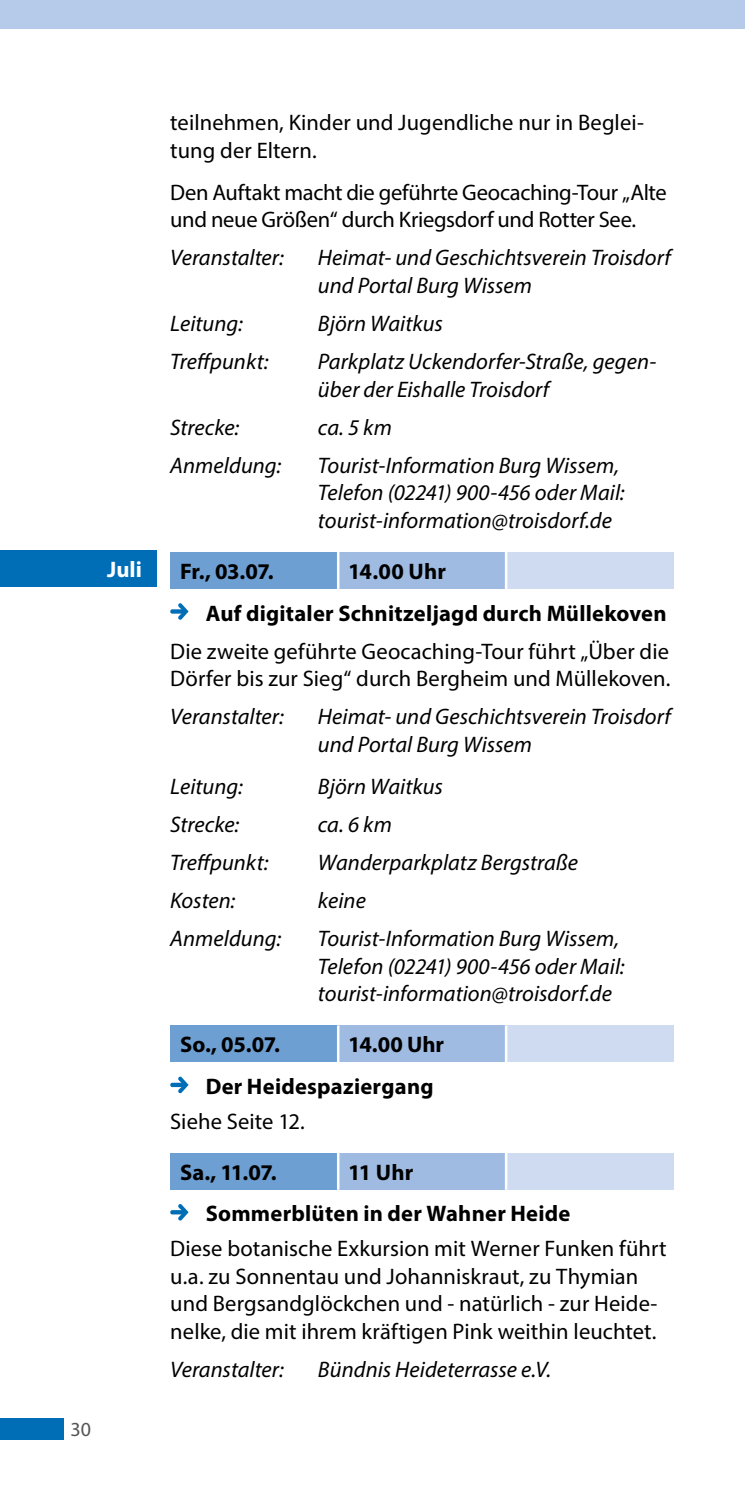
<style>
.page{position:relative;width:745px;height:1489px;background:#fff}
.page>*{position:absolute;margin:0;border:0;box-sizing:border-box;transform-origin:0 0}
.t1{font:italic 22.5px/27.5px "Myriad Pro";color:#000}
.t2{font:22.5px/27.5px "Myriad Pro";color:#000}
.t3{font:700 22.5px "Myriad Pro";letter-spacing:.01em;color:#000}
.t4{font:700 22.5px "Myriad Pro";color:#fff}
.t5{font:20px "Myriad Pro";color:#535454}
</style>
<div class="page">
<div style="left:0;top:1418px;width:64px;height:21px;background:#006db7"></div>
<div style="left:0;top:0;width:744px;height:28px;background:#b6cae9"></div>
<div style="left:170px;top:552px;width:168px;height:37px;background:#6d9fd3"></div>
<div style="left:338px;top:552px;width:168px;height:37px;background:#9fbbe2"></div>
<div style="left:506px;top:552px;width:167px;height:37px;background:#cfdbf1"></div>
<hr style="left:337px;top:552px;width:2px;height:37px;background:#fff">
<hr style="left:504px;top:552px;width:3px;height:37px;background:#fff">
<svg style="left:170px;top:603px;width:18px;height:16px"></svg>
<div style="left:170px;top:1025px;width:168px;height:37px;background:#6d9fd3"></div>
<div style="left:338px;top:1025px;width:168px;height:37px;background:#9fbbe2"></div>
<div style="left:506px;top:1025px;width:167px;height:37px;background:#cfdbf1"></div>
<hr style="left:337px;top:1025px;width:2px;height:37px;background:#fff">
<hr style="left:504px;top:1025px;width:3px;height:37px;background:#fff">
<div style="left:170px;top:1152px;width:168px;height:37px;background:#6d9fd3"></div>
<div style="left:338px;top:1152px;width:168px;height:37px;background:#9fbbe2"></div>
<div style="left:506px;top:1152px;width:167px;height:37px;background:#cfdbf1"></div>
<hr style="left:337px;top:1152px;width:2px;height:37px;background:#fff">
<hr style="left:504px;top:1152px;width:3px;height:37px;background:#fff">
<div style="left:0;top:550px;width:156px;height:36px;background:#006db7"></div>
<svg style="left:170px;top:1076px;width:18px;height:17px"></svg>
<svg style="left:170px;top:1204px;width:18px;height:16px"></svg>
<p class="t2" style="left:170px;top:109px;width:475px">teilnehmen, Kinder und Jugendliche nur in Beglei&shy;tung der Eltern.</p>
<p class="t2" style="left:170px;top:178px;width:497px">Den Auftakt macht die geführte Geocaching-Tour „Alte und neue Größen“ durch Kriegsdorf und Rotter See.</p>
<p class="t1" style="left:170px;top:243px;width:115px">Veranstalter:</p>
<p class="t1" style="left:318px;top:243px;width:357px">Heimat- und Geschichtsverein Troisdorf und Portal Burg Wissem</p>
<p class="t1" style="left:170px;top:309px;width:74px">Leitung:</p>
<p class="t1" style="left:318px;top:309px;width:126px">Björn Waitkus</p>
<p class="t1" style="left:170px;top:347px;width:100px">Trefpunkt:</p>
<p class="t1" style="left:318px;top:347px;width:339px">Parkplatz Uckendorfer-Straße, gegen&shy;über der Eishalle Troisdorf</p>
<p class="t1" style="left:170px;top:413px;width:70px">Strecke:</p>
<p class="t1" style="left:318px;top:413px;width:75px">ca. 5 km</p>
<p class="t1" style="left:170px;top:451px;width:112px">Anmeldung:</p>
<p class="t1" style="left:318px;top:451px;width:308px">Tourist-Information Burg Wissem,<br>Telefon (02241) 900-456 oder Mail: tourist-information@troisdorf.de</p>
<p class="t4" style="left:107px;top:554px;width:36px">Juli</p>
<p class="t3" style="left:180px;top:556px;width:95px">Fr., 03.07.</p>
<p class="t3" style="left:348px;top:556px;width:99px">14.00 Uhr</p>
<p class="t3" style="left:206px;top:598px;width:462px">Auf digitaler Schnitzeljagd durch Müllekoven</p>
<p class="t2" style="left:170px;top:637px;width:501px">Die zweite geführte Geocaching-Tour führt „Über die<br>Dörfer bis zur Sieg“ durch Bergheim und Müllekoven.</p>
<p class="t1" style="left:170px;top:702px;width:115px">Veranstalter:</p>
<p class="t1" style="left:318px;top:702px;width:357px">Heimat- und Geschichtsverein Troisdorf und Portal Burg Wissem</p>
<p class="t1" style="left:170px;top:772px;width:74px">Leitung:</p>
<p class="t1" style="left:318px;top:772px;width:126px">Björn Waitkus</p>
<p class="t1" style="left:170px;top:810px;width:70px">Strecke:</p>
<p class="t1" style="left:318px;top:810px;width:75px">ca. 6 km</p>
<p class="t1" style="left:170px;top:848px;width:100px">Trefpunkt:</p>
<p class="t1" style="left:318px;top:848px;width:261px">Wanderparkplatz Bergstraße</p>
<p class="t1" style="left:170px;top:886px;width:66px">Kosten:</p>
<p class="t1" style="left:318px;top:886px;width:49px">keine</p>
<p class="t1" style="left:170px;top:924px;width:112px">Anmeldung:</p>
<p class="t1" style="left:318px;top:924px;width:308px">Tourist-Information Burg Wissem,<br>Telefon (02241) 900-456 oder Mail: tourist-information@troisdorf.de</p>
<p class="t3" style="left:180px;top:1030px;width:101px">So., 05.07.</p>
<p class="t3" style="left:348px;top:1030px;width:97px">14.00 Uhr</p>
<p class="t3" style="left:206px;top:1071px;width:229px">Der Heidespaziergang</p>
<p class="t2" style="left:170px;top:1106px;width:136px">Siehe Seite 12.</p>
<p class="t3" style="left:180px;top:1157px;width:98px">Sa., 11.07.</p>
<p class="t3" style="left:348px;top:1157px;width:67px">11 Uhr</p>
<p class="t3" style="left:206px;top:1199px;width:366px">Sommerblüten in der Wahner Heide</p>
<p class="t2" style="left:170px;top:1234px;width:497px">Diese botanische Exkursion mit Werner Funken führt</p>
<p class="t2" style="left:170px;top:1261px;width:488px">u.a. zu Sonnentau und Johanniskraut, zu Thymian und Bergsandglöckchen und - natürlich - zur Heide&shy;nelke, die mit ihrem kräftigen Pink weithin leuchtet.</p>
<p class="t1" style="left:170px;top:1354px;width:115px">Veranstalter:</p>
<p class="t1" style="left:318px;top:1354px;width:234px">Bündnis Heideterrasse e.V.</p>
<p class="t5" style="left:70px;top:1416px;width:22px">30</p>
</div>
